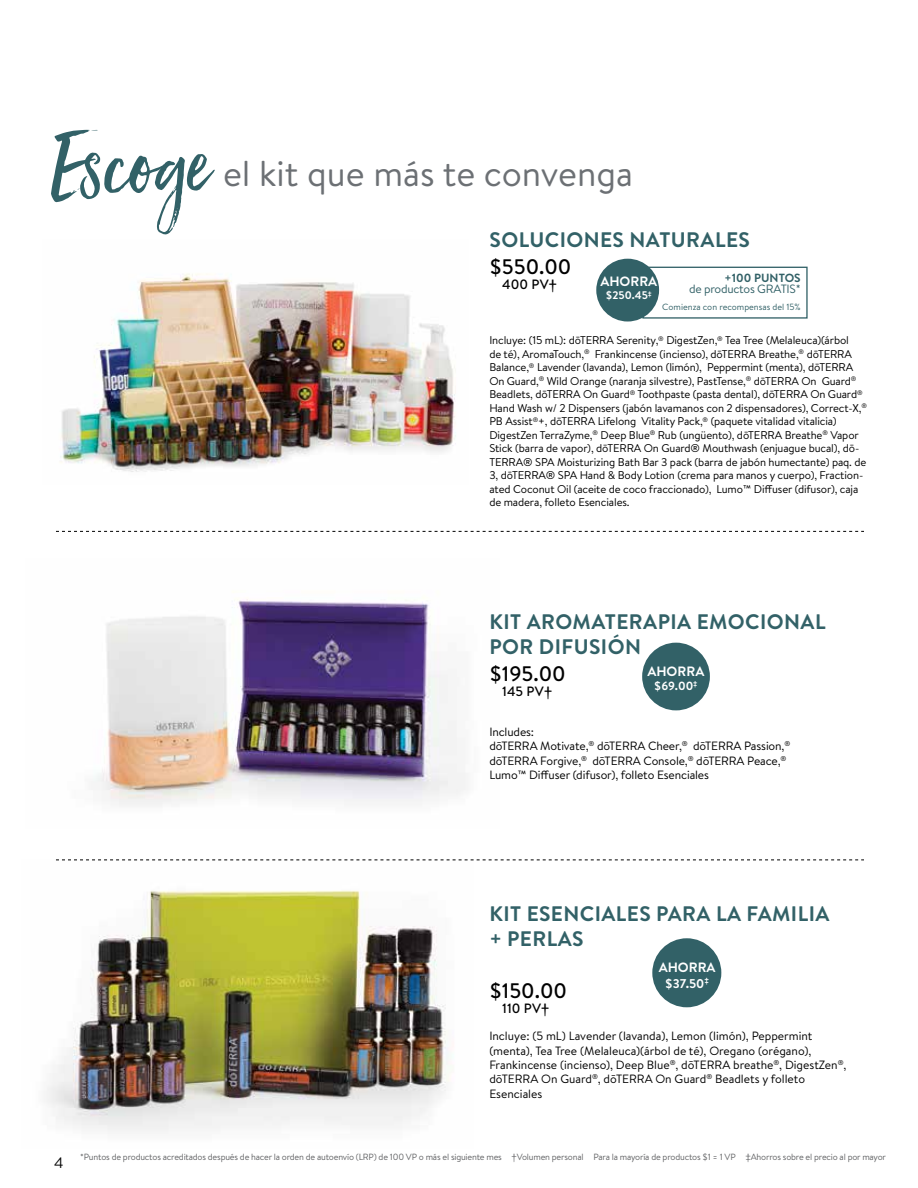
<style>
.page{position:relative;width:918px;height:1188px;background:#fff}
.page>*{position:absolute;margin:0;border:0;box-sizing:border-box;transform-origin:0 0}
.t1{font:112.5px "Hello Beautiful";color:#326167}
.t2{font:36px "Brandon Text";color:#6c7074}
.t3{font:700 21px/25.2px "Brandon Text";letter-spacing:.02em;color:#326167}
.t4{font:500 21px "Brandon Text";color:#000}
.t5{font:15px "Brandon Text";color:#000}
.t6{font:500 13.5px "Brandon Text";color:#000}
.t7{font:700 13.5px "Brandon Text";color:#fff}
.t8{font:700 12.75px "Brandon Text";color:#fff}
.t9{font:12px/14.4px "Brandon Text";letter-spacing:-.01em;color:#000}
.t10{font:12px "Brandon Text";letter-spacing:-.02em;color:#326167}
.t11{font:700 11.85px "Brandon Text";color:#326167}
.t12{font:700 11.85px "Brandon Text";color:#fff}
.t13{font:11.25px/13.5px "Brandon Text";letter-spacing:-.01em;color:#000}
.t14{font:700 10.95px "Brandon Text";color:#fff}
.t15{font:9px "Brandon Text";letter-spacing:-.02em;color:#636466}
.t16{font:9px "Brandon Text";color:#326167}
</style>
<div class="page">
<img style="left:46px;top:859px;width:427px;height:273px">
<div style="left:642px;top:267px;width:166px;height:52px;border:1px solid #326167"></div>
<div style="left:596px;top:259px;width:63px;height:63px;background:#326167;border-radius:50%"></div>
<svg style="left:56px;top:531px;width:808px;height:1px"></svg>
<svg style="left:56px;top:860px;width:808px;height:1px"></svg>
<img style="left:93px;top:599px;width:373px;height:207px">
<div style="left:642px;top:643px;width:68px;height:67px;background:#326167;border-radius:50%"></div>
<div style="left:652px;top:938px;width:69px;height:69px;background:#326167;border-radius:50%"></div>
<img style="left:60px;top:273px;width:396px;height:199px">
<h1 class="t1" style="left:50px;top:102px;width:162px">Escoge</h1>
<h2 class="t2" style="left:223px;top:149px;width:412px">el kit que más te convenga</h2>
<h3 class="t3" style="left:490px;top:227px;width:262px">SOLUCIONES NATURALES</h3>
<h3 class="t4" style="left:489px;top:252px;width:84px">$550.00</h3>
<p class="t6" style="left:502px;top:275px;width:56px">400 PV†</p>
<p class="t7" style="left:600px;top:272px;width:58px">AHORRA</p>
<p class="t14" style="left:606px;top:288px;width:48px">$250.45<sup>‡</sup></p>
<p class="t11" style="left:725px;top:269px;width:78px">+100 PUNTOS</p>
<p class="t10" style="left:689px;top:281px;width:113px">de productos GRATIS*</p>
<p class="t16" style="left:662px;top:301px;width:140px">Comienza con recompensas del 15%</p>
<p class="t13" style="left:489px;top:333px;width:379px">Incluye: (15 mL): dōTERRA Serenity,<sup>®</sup> DigestZen,<sup>®</sup> Tea Tree (Melaleuca)(árbol<br>de té), AromaTouch,<sup>®</sup> Frankincense (incienso), dōTERRA Breathe,<sup>®</sup> dōTERRA Balance,<sup>®</sup> Lavender (lavanda), Lemon (limón), Peppermint (menta), dōTERRA On Guard,<sup>®</sup> Wild Orange (naranja silvestre), PastTense,<sup>®</sup> dōTERRA On Guard<sup>® </sup>Beadlets, dōTERRA On Guard<sup>®</sup> Toothpaste (pasta dental), dōTERRA On Guard<sup>® </sup>Hand Wash w/ 2 Dispensers (jabón lavamanos con 2 dispensadores), Correct-X,<sup>® </sup>PB Assist<sup>®</sup>+, dōTERRA Lifelong Vitality Pack,<sup>®</sup> (paquete vitalidad vitalicia)<br>DigestZen TerraZyme,<sup>®</sup> Deep Blue<sup>®</sup> Rub (ungüento), dōTERRA Breathe<sup>®</sup> Vapor Stick (barra de vapor), dōTERRA On Guard® Mouthwash (enjuague bucal), dō-TERRA® SPA Moisturizing Bath Bar 3 pack (barra de jabón humectante) paq. de 3, dōTERRA® SPA Hand &amp; Body Lotion (crema para manos y cuerpo), Fraction&shy;ated Coconut Oil (aceite de coco fraccionado), Lumo™ Diffuser (difusor), caja de madera, folleto Esenciales.</p>
<h3 class="t3" style="left:490px;top:609px;width:338px">KIT AROMATERAPIA EMOCIONAL<br>POR DIFUSIÓN</h3>
<h3 class="t4" style="left:489px;top:659px;width:78px">$195.00</h3>
<p class="t6" style="left:502px;top:682px;width:51px">145 PV†</p>
<p class="t7" style="left:647px;top:662px;width:58px">AHORRA</p>
<p class="t12" style="left:654px;top:678px;width:45px">$69.00<sup>‡</sup></p>
<p class="t9" style="left:489px;top:724px;width:302px">Includes:<br>dōTERRA Motivate,<sup>®</sup> dōTERRA Cheer,<sup>®</sup> dōTERRA Passion,<sup>® </sup>dōTERRA Forgive,<sup>®</sup> dōTERRA Console,<sup>®</sup> dōTERRA Peace,<sup>® </sup>Lumo™ Diffuser (difusor), folleto Esenciales</p>
<h3 class="t3" style="left:489px;top:900px;width:342px">KIT ESENCIALES PARA LA FAMILIA + PERLAS</h3>
<h3 class="t4" style="left:489px;top:976px;width:79px">$150.00</h3>
<p class="t6" style="left:502px;top:999px;width:49px">110 PV†</p>
<p class="t9" style="left:489px;top:1028px;width:359px">Incluye: (5 mL) Lavender (lavanda), Lemon (limón), Peppermint (menta), Tea Tree (Melaleuca)(árbol de té), Oregano (orégano), Frankincense (incienso), Deep Blue<sup>®</sup>, dōTERRA breathe<sup>®</sup>, DigestZen<sup>®</sup>, dōTERRA On Guard<sup>®</sup>, dōTERRA On Guard<sup>®</sup> Beadlets y folleto Esenciales</p>
<p class="t7" style="left:659px;top:958px;width:58px">AHORRA</p>
<p class="t8" style="left:665px;top:974px;width:45px">$37.50<sup>‡</sup></p>
<h3 class="t5" style="left:54px;top:1153px;width:11px">4</h3>
<p class="t15" style="left:80px;top:1151px;width:807px">*Puntos de productos acreditados después de hacer la orden de autoenvío (LRP) de 100 VP o más el siguiente mes †Volumen personal Para la mayoría de productos $1 = 1 VP ‡Ahorros sobre el precio al por mayor</p>
</div>
